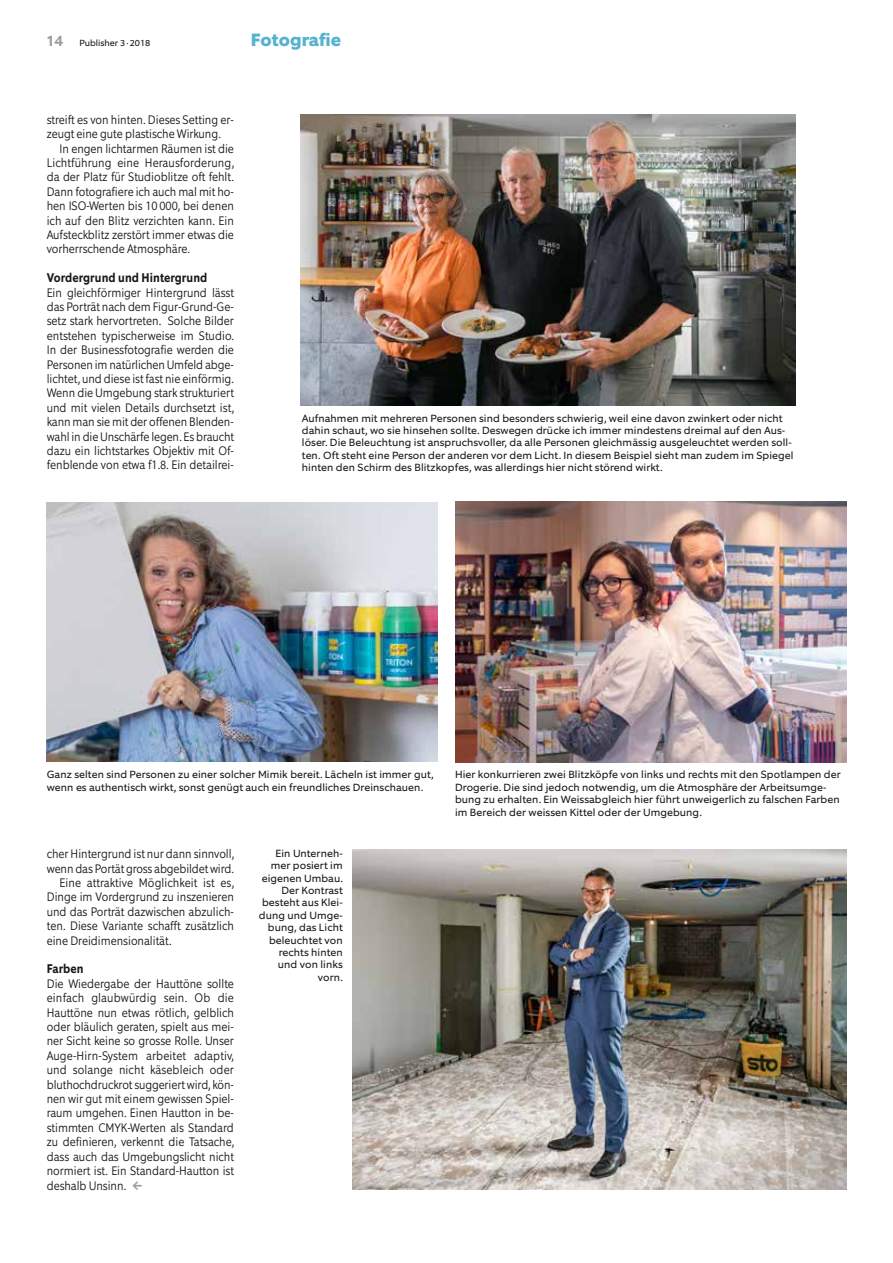
<style>
.page{position:relative;width:893px;height:1263px;background:#fff}
.page>*{position:absolute;margin:0;border:0;box-sizing:border-box;transform-origin:0 0}
.t1{font:800 18px "Equip";letter-spacing:.005em;color:#55b3ce}
.t2{font:700 12.75px "Equip Condensed";letter-spacing:.005em;color:#181716}
.t3{font:300 12.45px/14.4px "Equip Condensed";color:#181716;text-align:justify}
.t4{font:10.5px/12.5px "Equip";letter-spacing:.01em;color:#181716}
.t5{font:9px "Equip";color:#181716}
.s1{font-weight:700;font-size:15px;color:#9c9c9d}
.s2{font-weight:700;color:#9c9c9d}
</style>
<div class="page">
<img style="left:301px;top:115px;width:494px;height:291px">
<img style="left:455px;top:502px;width:391px;height:261px">
<img style="left:353px;top:849px;width:493px;height:340px">
<img style="left:47px;top:503px;width:391px;height:259px">
<p class="t5" style="left:47px;top:37px;width:105px"><span class="s1">14</span> Publisher 3·2018</p>
<h1 class="t1" style="left:251px;top:28px;width:92px">Fotografie</h1>
<p class="t3" style="left:47px;top:112px;width:189px">streift es von hinten. Dieses Setting er&shy;zeugt eine gute plastische Wirkung.</p>
<p class="t3" style="left:47px;top:141px;width:189px;text-indent:13px">In engen lichtarmen Räumen ist die Lichtführung eine Herausforderung, da der Platz für Studioblitze oft fehlt.<br>Dann fotografiere ich auch mal mit ho&shy;hen ISO-Werten bis 10 000, bei denen ich auf den Blitz verzichten kann. Ein Aufsteckblitz zerstört immer etwas die vorherrschende Atmosphäre.</p>
<p class="t2" style="left:47px;top:270px;width:162px">Vordergrund und Hintergrund</p>
<p class="t3" style="left:47px;top:285px;width:189px">Ein gleichförmiger Hintergrund lässt das Porträt nach dem Figur-Grund-Ge&shy;setz stark hervortreten. Solche Bilder entstehen typischerweise im Studio.<br>In der Businessfotografie werden die Personen im natürlichen Umfeld abge&shy;lichtet, und diese ist fast nie einförmig.<br>Wenn die Umgebung stark strukturiert und mit vielen Details durchsetzt ist, kann man sie mit der offenen Blenden&shy;wahl in die Unschärfe legen. Es braucht dazu ein lichtstarkes Objektiv mit Of&shy;fenblende von etwa f1.8. Ein detailrei-</p>
<p class="t4" style="left:302px;top:412px;width:493px">Aufnahmen mit mehreren Personen sind besonders schwierig, weil eine davon zwinkert oder nicht dahin schaut, wo sie hinsehen sollte. Deswegen drücke ich immer mindestens dreimal auf den Aus&shy;löser. Die Beleuchtung ist anspruchsvoller, da alle Personen gleichmässig ausgeleuchtet werden soll&shy;ten. Oft steht eine Person der anderen vor dem Licht. In diesem Beispiel sieht man zudem im Spiegel hinten den Schirm des Blitzkopfes, was allerdings hier nicht störend wirkt.</p>
<p class="t4" style="left:47px;top:768px;width:388px">Ganz selten sind Personen zu einer solcher Mimik bereit. Lächeln ist immer gut, wenn es authentisch wirkt, sonst genügt auch ein freundliches Dreinschauen.</p>
<p class="t3" style="left:47px;top:847px;width:189px">cher Hintergrund ist nur dann sinnvoll,</p>
<p class="t3" style="left:47px;top:861px;width:189px">wenn das Portät gross abgebildet wird.</p>
<p class="t3" style="left:60px;top:875px;width:176px">Eine attraktive Möglichkeit ist es,</p>
<p class="t3" style="left:47px;top:890px;width:189px">Dinge im Vordergrund zu inszenieren</p>
<p class="t3" style="left:47px;top:904px;width:189px">und das Porträt dazwischen abzulich-</p>
<p class="t3" style="left:47px;top:919px;width:189px">ten. Diese Variante schafft zusätzlich</p>
<p class="t3" style="left:47px;top:933px;width:126px">eine Dreidimensionalität.</p>
<p class="t2" style="left:47px;top:961px;width:38px">Farben</p>
<p class="t3" style="left:47px;top:976px;width:189px">Die Wiedergabe der Hauttöne sollte einfach glaubwürdig sein. Ob die Hauttöne nun etwas rötlich, gelblich oder bläulich geraten, spielt aus mei&shy;ner Sicht keine so grosse Rolle. Unser Auge-Hirn-System arbeitet adaptiv, und solange nicht käsebleich oder bluthochdruckrot suggeriert wird, kön&shy;nen wir gut mit einem gewissen Spiel&shy;raum umgehen. Einen Hautton in be&shy;stimmten CMYK-Werten als Standard zu definieren, verkennt die Tatsache, dass auch das Umgebungslicht nicht normiert ist. Ein Standard-Hautton ist deshalb Unsinn. <span class="s2">↑</span></p>
<p class="t4" style="left:259px;top:847px;width:85px;text-align:right">Ein Unterneh&shy;mer posiert im eigenen Umbau.<br>Der Kontrast besteht aus Klei&shy;dung und Umge&shy;bung, das Licht beleuchtet von rechts hinten und von links vorn.</p>
<p class="t4" style="left:455px;top:768px;width:387px">Hier konkurrieren zwei Blitzköpfe von links und rechts mit den Spotlampen der Drogerie. Die sind jedoch notwendig, um die Atmosphäre der Arbeitsumge&shy;bung zu erhalten. Ein Weissabgleich hier führt unweigerlich zu falschen Farben im Bereich der weissen Kittel oder der Umgebung.</p>
</div>
